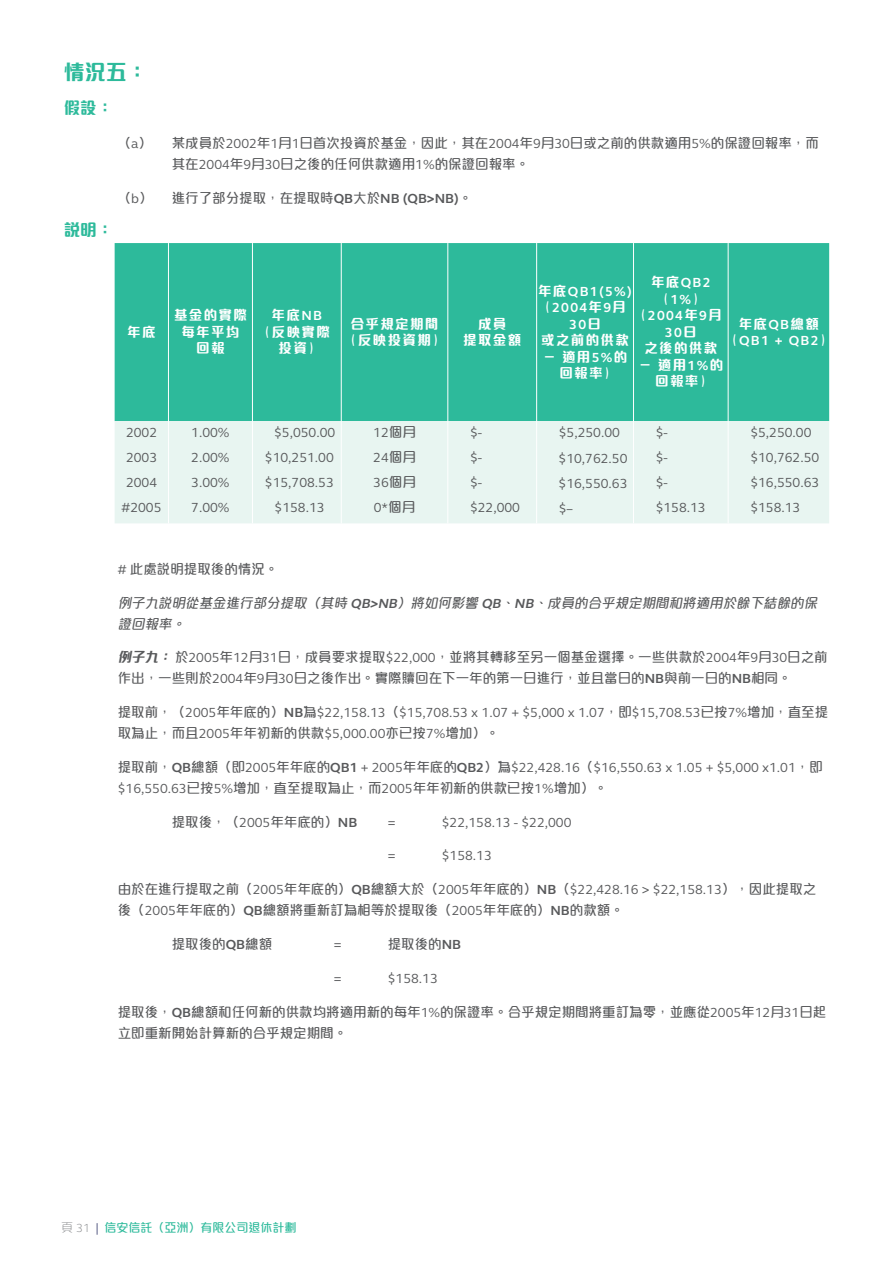
<style>
.page{position:relative;width:893px;height:1263px;background:#fff}
.page>*{position:absolute;margin:0;border:0;box-sizing:border-box;transform-origin:0 0}
.t1{font:800 21px "M Elle HK";color:#2dba9b}
.t2{font:800 16.5px "M Elle HK";color:#2dba9b}
.t3{font:500 13.5px/21px "M Elle HK";color:#58595b}
.t4{font:13.5px/25.2px "FS Elliot Pro";color:#58595b}
.t5{font:800 13.5px/16.5px "M Elle HK";letter-spacing:.1em;color:#fff;text-align:center}
.t6{font:italic 500 13.5px/21px "M Elle HK";color:#58595b}
.t7{font:700 13.5px/16.5px "FS Elliot Pro";letter-spacing:.1em;color:#fff;text-align:center}
.t8{font:500 12px "M Elle HK";color:#2dba9b}
.s1{font-family:"FS Elliot Pro";font-weight:400}
.s2{font-family:"FS Elliot Pro";font-weight:700}
.s3{font-family:"M Elle HK";font-weight:800}
.s4{font-family:"M Elle HK";font-weight:500}
.s5{font-weight:800;font-style:italic}
.s6{font-weight:700}
.s7{font-weight:300;color:#808285}
.s8{font-family:"FS Elliot Pro";font-weight:300;color:#808285}
.s9{font-family:"FS Elliot Pro";font-weight:400;color:#3d4371}
</style>
<div class="page">
<div style="left:115px;top:243px;width:714px;height:178px;background:#2dba9b"></div>
<div style="left:115px;top:421px;width:714px;height:102px;background:#e8f5f1"></div>
<hr style="left:168px;top:243px;width:1px;height:178px;background:#fff">
<hr style="left:252px;top:243px;width:1px;height:178px;background:#fff">
<hr style="left:341px;top:243px;width:1px;height:178px;background:#fff">
<hr style="left:447px;top:243px;width:1px;height:178px;background:#fff">
<hr style="left:536px;top:243px;width:1px;height:178px;background:#fff">
<hr style="left:633px;top:243px;width:1px;height:178px;background:#fff">
<hr style="left:728px;top:243px;width:1px;height:178px;background:#fff">
<hr style="left:168px;top:421px;width:1px;height:102px;background:#fff">
<hr style="left:252px;top:421px;width:1px;height:102px;background:#fff">
<hr style="left:341px;top:421px;width:1px;height:102px;background:#fff">
<hr style="left:447px;top:421px;width:1px;height:102px;background:#fff">
<hr style="left:536px;top:421px;width:1px;height:102px;background:#fff">
<hr style="left:633px;top:421px;width:1px;height:102px;background:#fff">
<hr style="left:728px;top:421px;width:1px;height:102px;background:#fff">
<h1 class="t1" style="left:64px;top:62px;width:85px">情況五：</h1>
<p class="t2" style="left:64px;top:100px;width:51px">假設：</p>
<p class="t3" style="left:118px;top:132px;width:36px">（<span class="s1">a</span>）</p>
<p class="t3" style="left:172px;top:132px;width:649px">某成員於<span class="s1">2002</span>年<span class="s1">1</span>月<span class="s1">1</span>日首次投資於基金，因此，其在<span class="s1">2004</span>年<span class="s1">9</span>月<span class="s1">30</span>日或之前的供款適用<span class="s1">5%</span>的保證回報率，而其在<span class="s1">2004</span>年<span class="s1">9</span>月<span class="s1">30</span>日之後的任何供款適用<span class="s1">1%</span>的保證回報率。</p>
<p class="t3" style="left:118px;top:187px;width:36px">（<span class="s1">b</span>）</p>
<p class="t3" style="left:172px;top:187px;width:302px">進行了部分提取，在提取時<span class="s2">QB</span>大於<span class="s2">NB (QB&gt;NB)</span>。</p>
<p class="t2" style="left:64px;top:222px;width:51px">說明：</p>
<p class="t5" style="left:127px;top:324px;width:30px">年底</p>
<p class="t5" style="left:174px;top:308px;width:74px">基金的實際每年平均回報</p>
<p class="t5" style="left:264px;top:308px;width:68px">年底<span class="s2">NB<br></span>(反映實際投資)</p>
<p class="t5" style="left:350px;top:316px;width:91px;text-align:left">合乎規定期間(反映投資期)</p>
<p class="t5" style="left:463px;top:316px;width:60px">成員<br>提取金額</p>
<p class="t7" style="left:538px;top:283px;width:95px"><span class="s3">年底</span>QB1(5%) <span class="s3">(</span>2004<span class="s3">年</span>9<span class="s3">月<br></span>30<span class="s3">日</span></p>
<p class="t5" style="left:541px;top:332px;width:89px">或之前的供款－適用<span class="s2">5%</span>的回報率)</p>
<p class="t7" style="left:651px;top:274px;width:61px"><span class="s3">年底</span>QB2</p>
<p class="t5" style="left:662px;top:291px;width:38px">(<span class="s2">1%</span>)</p>
<p class="t7" style="left:640px;top:307px;width:84px"><span class="s3">(</span>2004<span class="s3">年</span>9<span class="s3">月<br></span>30<span class="s3">日</span></p>
<p class="t5" style="left:638px;top:341px;width:86px">之後的供款－適用<span class="s2">1%</span>的回報率)</p>
<p class="t5" style="left:739px;top:316px;width:82px">年底<span class="s2">QB</span>總額</p>
<p class="t7" style="left:731px;top:332px;width:97px"><span class="s3">(</span>QB1 + QB2<span class="s3">)</span></p>
<p class="t4" style="left:122px;top:419px;width:41px;text-align:center">2002<br>2003<br>2004 #2005</p>
<p class="t4" style="left:191px;top:419px;width:40px;text-align:justify">1.00% 2.00% 3.00% 7.00%</p>
<p class="t4" style="left:274px;top:419px;width:63px">$5,050.00</p>
<p class="t4" style="left:265px;top:444px;width:70px">$10,251.00</p>
<p class="t4" style="left:265px;top:470px;width:70px">$15,708.53</p>
<p class="t4" style="left:275px;top:495px;width:51px">$158.13</p>
<p class="t4" style="left:373px;top:419px;width:44px;text-align:justify">12<span class="s4">個月</span>24<span class="s4">個月</span>36<span class="s4">個月</span>0*<span class="s4">個月</span></p>
<p class="t4" style="left:470px;top:419px;width:51px">$-<br>$-<br>$- $22,000</p>
<p class="t4" style="left:559px;top:420px;width:70px">$5,250.00 $10,762.50 $16,550.63 $–</p>
<p class="t4" style="left:656px;top:419px;width:51px">$-<br>$-<br>$- $158.13</p>
<p class="t4" style="left:750px;top:419px;width:70px">$5,250.00 $10,762.50 $16,550.63 $158.13</p>
<p class="t3" style="left:118px;top:558px;width:162px"><span class="s1">#</span> 此處說明提取後的情況。</p>
<p class="t6" style="left:118px;top:592px;width:703px">例子九說明從基金進行部分提取（其時 <span class="s2">QB&gt;NB</span>）將如何影響 <span class="s2">QB</span>、<span class="s2">NB</span>、成員的合乎規定期間和將適用於餘下結餘的保證回報率。</p>
<p class="t3" style="left:118px;top:647px;width:711px"><span class="s5">例子九：</span>於<span class="s1">2005</span>年<span class="s1">12</span>月<span class="s1">31</span>日，成員要求提取<span class="s1">$22,000</span>，並將其轉移至另一個基金選擇。一些供款於<span class="s1">2004</span>年<span class="s1">9</span>月<span class="s1">30</span>日之前作出，一些則於<span class="s1">2004</span>年<span class="s1">9</span>月<span class="s1">30</span>日之後作出。實際贖回在下一年的第一日進行，並且當日的<span class="s2">NB</span>與前一日的<span class="s2">NB</span>相同。</p>
<p class="t4" style="left:118px;top:700px;width:712px"><span class="s4">提取前，（</span>2005<span class="s4">年年底的）</span><span class="s6">NB</span><span class="s4">為</span>$22,158.13<span class="s4">（</span>$15,708.53 x 1.07 + $5,000 x 1.07<span class="s4">，即</span>$15,708.53<span class="s4">已按</span>7%<span class="s4">增加，直至提</span></p>
<p class="t3" style="left:118px;top:722px;width:383px">取為止，而且<span class="s1">2005</span>年年初新的供款<span class="s1">$5,000.00</span>亦已按<span class="s1">7%</span>增加）。</p>
<p class="t4" style="left:118px;top:754px;width:706px"><span class="s4">提取前，</span><span class="s6">QB</span><span class="s4">總額（即</span>2005<span class="s4">年年底的</span><span class="s6">QB1</span> + 2005<span class="s4">年年底的</span><span class="s6">QB2</span><span class="s4">）為</span>$22,428.16<span class="s4">（</span>$16,550.63 x 1.05 + $5,000 x1.01<span class="s4">，即</span></p>
<p class="t3" style="left:118px;top:777px;width:491px"><span class="s1">$16,550.63</span>已按<span class="s1">5%</span>增加，直至提取為止，而<span class="s1">2005</span>年年初新的供款已按<span class="s1">1%</span>增加）。</p>
<p class="t3" style="left:172px;top:811px;width:187px">提取後，（<span class="s1">2005</span>年年底的）<span class="s2">NB</span></p>
<p class="t4" style="left:388px;top:809px;width:9px">=</p>
<p class="t4" style="left:442px;top:809px;width:131px">$22,158.13 - $22,000</p>
<p class="t4" style="left:388px;top:843px;width:9px">=</p>
<p class="t4" style="left:442px;top:843px;width:51px">$158.13</p>
<p class="t3" style="left:118px;top:878px;width:700px">由於在進行提取之前（<span class="s1">2005</span>年年底的）<span class="s2">QB</span>總額大於（<span class="s1">2005</span>年年底的）<span class="s2">NB</span>（<span class="s1">$22,428.16 &gt; $22,158.13</span>），因此提取之後（<span class="s1">2005</span>年年底的）<span class="s2">QB</span>總額將重新訂為相等於提取後（<span class="s1">2005</span>年年底的）<span class="s2">NB</span>的款額。</p>
<p class="t3" style="left:172px;top:933px;width:102px">提取後的<span class="s2">QB</span>總額</p>
<p class="t4" style="left:334px;top:931px;width:9px">=</p>
<p class="t3" style="left:388px;top:933px;width:75px">提取後的<span class="s2">NB</span></p>
<p class="t4" style="left:334px;top:965px;width:9px">=</p>
<p class="t4" style="left:388px;top:965px;width:51px">$158.13</p>
<p class="t3" style="left:118px;top:1001px;width:710px">提取後，<span class="s2">QB</span>總額和任何新的供款均將適用新的每年<span class="s1">1%</span>的保證率。合乎規定期間將重訂為零，並應從<span class="s1">2005</span>年<span class="s1">12</span>月<span class="s1">31</span>日起立即重新開始計算新的合乎規定期間。</p>
<p class="t8" style="left:61px;top:1222px;width:237px"><span class="s7">頁</span> <span class="s8">31</span> <span class="s9">|</span> 信安信託（亞洲）有限公司退休計劃</p>
</div>
